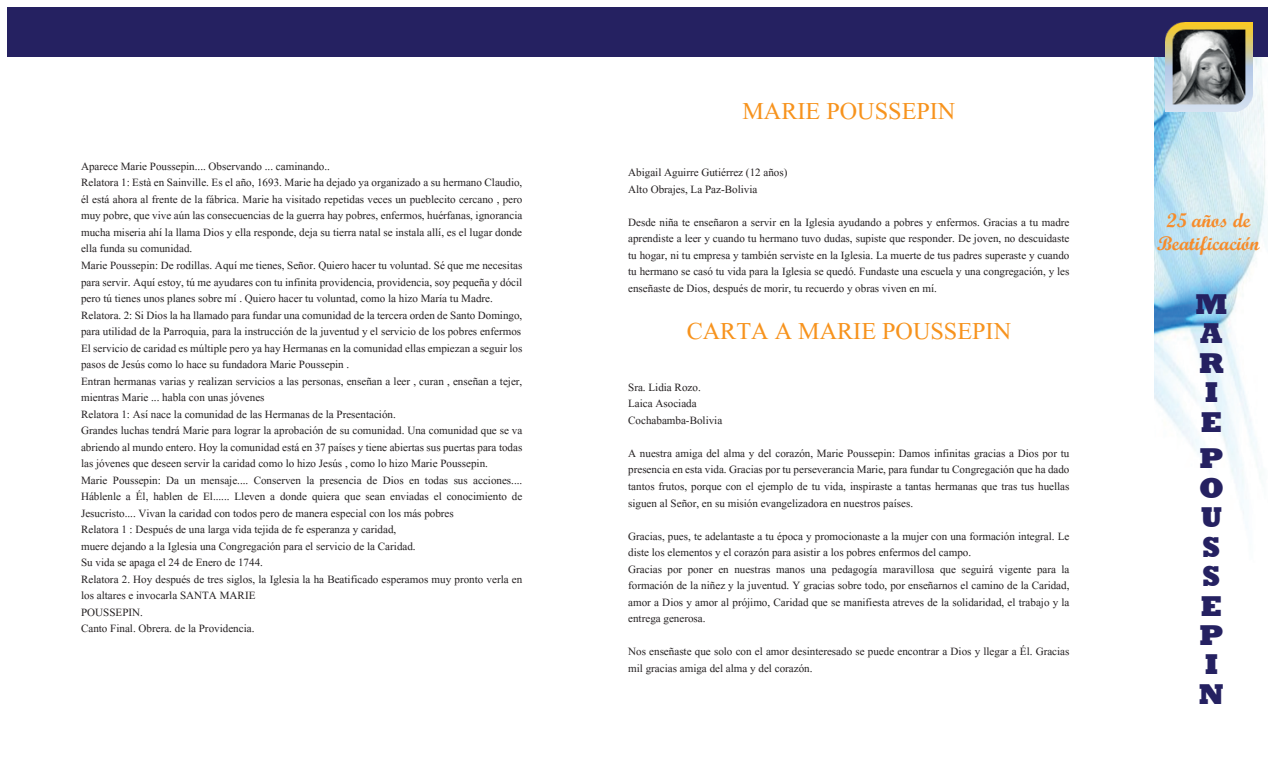
<style>
.page{position:relative;width:1275px;height:780px;background:#fff}
.page>*{position:absolute;margin:0;border:0;box-sizing:border-box;transform-origin:0 0}
.t1{font:30px "Aparajita";color:#f7931d}
.t2{font:800 29.38px/29.4px "Rockwell";color:#252161}
.t3{font:19.62px/23.6px "Script MT Bold";color:#f68c2b;text-align:center}
.t4{font:13.75px/16.5px "Aparajita";color:#231f20}
</style>
<div class="page">
<img style="left:1154px;top:57px;width:112px;height:457px">
<div style="left:7px;top:7px;width:1260px;height:50px;background:#252161"></div>
<img style="left:1165px;top:22px;width:87px;height:89px">
<h1 class="t1" style="left:742px;top:92px;width:214px">MARIE POUSSEPIN</h1>
<p class="t4" style="left:81px;top:158px;width:443px">Aparece Marie Poussepin.... Observando ... caminando..<br>Relatora 1: Està en Sainville. Es el año, 1693. Marie ha dejado ya organizado a su hermano Claudio, él está ahora al frente de la fábrica. Marie ha visitado repetidas veces un pueblecito cercano , pero muy pobre, que vive aún las consecuencias de la guerra hay pobres, enfermos, huérfanas, ignorancia mucha miseria ahí la llama Dios y ella responde, deja su tierra natal se instala allí, es el lugar donde ella funda su comunidad.<br>Marie Poussepin: De rodillas. Aquí me tienes, Señor. Quiero hacer tu voluntad. Sé que me necesitas para servir. Aquí estoy, tú me ayudares con tu infinita providencia, providencia, soy pequeña y dócil pero tú tienes unos planes sobre mí . Quiero hacer tu voluntad, como la hizo María tu Madre.<br>Relatora. 2: Si Dios la ha llamado para fundar una comunidad de la tercera orden de Santo Domingo, para utilidad de la Parroquia, para la instrucción de la juventud y el servicio de los pobres enfermos El servicio de caridad es múltiple pero ya hay Hermanas en la comunidad ellas empiezan a seguir los pasos de Jesús como lo hace su fundadora Marie Poussepin .<br>Entran hermanas varias y realizan servicios a las personas, enseñan a leer , curan , enseñan a tejer, mientras Marie ... habla con unas jóvenes<br>Relatora 1: Así nace la comunidad de las Hermanas de la Presentación.<br>Grandes luchas tendrá Marie para lograr la aprobación de su comunidad. Una comunidad que se va abriendo al mundo entero. Hoy la comunidad está en 37 países y tiene abiertas sus puertas para todas las jóvenes que deseen servir la caridad como lo hizo Jesús , como lo hizo Marie Poussepin.<br>Marie Poussepin: Da un mensaje.... Conserven la presencia de Dios en todas sus acciones....<br>Háblenle a Él, hablen de El...... Lleven a donde quiera que sean enviadas el conocimiento de Jesucristo.... Vivan la caridad con todos pero de manera especial con los más pobres<br>Relatora 1 : Después de una larga vida tejida de fe esperanza y caridad,<br>muere dejando a la Iglesia una Congregación para el servicio de la Caridad.<br>Su vida se apaga el 24 de Enero de 1744.<br>Relatora 2. Hoy después de tres siglos, la Iglesia la ha Beatificado esperamos muy pronto verla en los altares e invocarla SANTA MARIE<br>POUSSEPIN.<br>Canto Final. Obrera. de la Providencia.</p>
<p class="t4" style="left:628px;top:165px;width:161px">Abigail Aguirre Gutiérrez (12 años)<br>Alto Obrajes, La Paz-Bolivia</p>
<p class="t4" style="left:628px;top:214px;width:443px;text-align:justify">Desde niña te enseñaron a servir en la Iglesia ayudando a pobres y enfermos. Gracias a tu madre aprendiste a leer y cuando tu hermano tuvo dudas, supiste que responder. De joven, no descuidaste tu hogar, ni tu empresa y también serviste en la Iglesia. La muerte de tus padres superaste y cuando tu hermano se casó tu vida para la Iglesia se quedó. Fundaste una escuela y una congregación, y les enseñaste de Dios, después de morir, tu recuerdo y obras viven en mí.</p>
<h1 class="t1" style="left:686px;top:312px;width:326px">CARTA A MARIE POUSSEPIN</h1>
<p class="t4" style="left:628px;top:379px;width:96px">Sra. Lidia Rozo.<br>Laica Asociada<br>Cochabamba-Bolivia</p>
<p class="t4" style="left:628px;top:445px;width:443px;text-align:justify">A nuestra amiga del alma y del corazón, Marie Poussepin: Damos infinitas gracias a Dios por tu presencia en esta vida. Gracias por tu perseverancia Marie, para fundar tu Congregación que ha dado tantos frutos, porque con el ejemplo de tu vida, inspiraste a tantas hermanas que tras tus huellas siguen al Señor, en su misión evangelizadora en nuestros países.</p>
<p class="t4" style="left:628px;top:528px;width:443px">Gracias, pues, te adelantaste a tu época y promocionaste a la mujer con una formación integral. Le diste los elementos y el corazón para asistir a los pobres enfermos del campo.<br>Gracias por poner en nuestras manos una pedagogía maravillosa que seguirá vigente para la formación de la niñez y la juventud. Y gracias sobre todo, por enseñarnos el camino de la Caridad, amor a Dios y amor al prójimo, Caridad que se manifiesta atreves de la solidaridad, el trabajo y la entrega generosa.</p>
<p class="t4" style="left:628px;top:643px;width:443px">Nos enseñaste que solo con el amor desinteresado se puede encontrar a Dios y llegar a Él. Gracias mil gracias amiga del alma y del corazón.</p>
<h3 class="t3" style="left:1156px;top:208px;width:104px">25 años de<br>Beatificación</h3>
<h2 class="t2" style="left:1194px;top:289px;width:33px">M<br>A<br>R<br>I<br>E</h2>
<h2 class="t2" style="left:1198px;top:444px;width:26px">P<br>O<br>U<br>S<br>S<br>E<br>P<br>I<br>N</h2>
</div>
